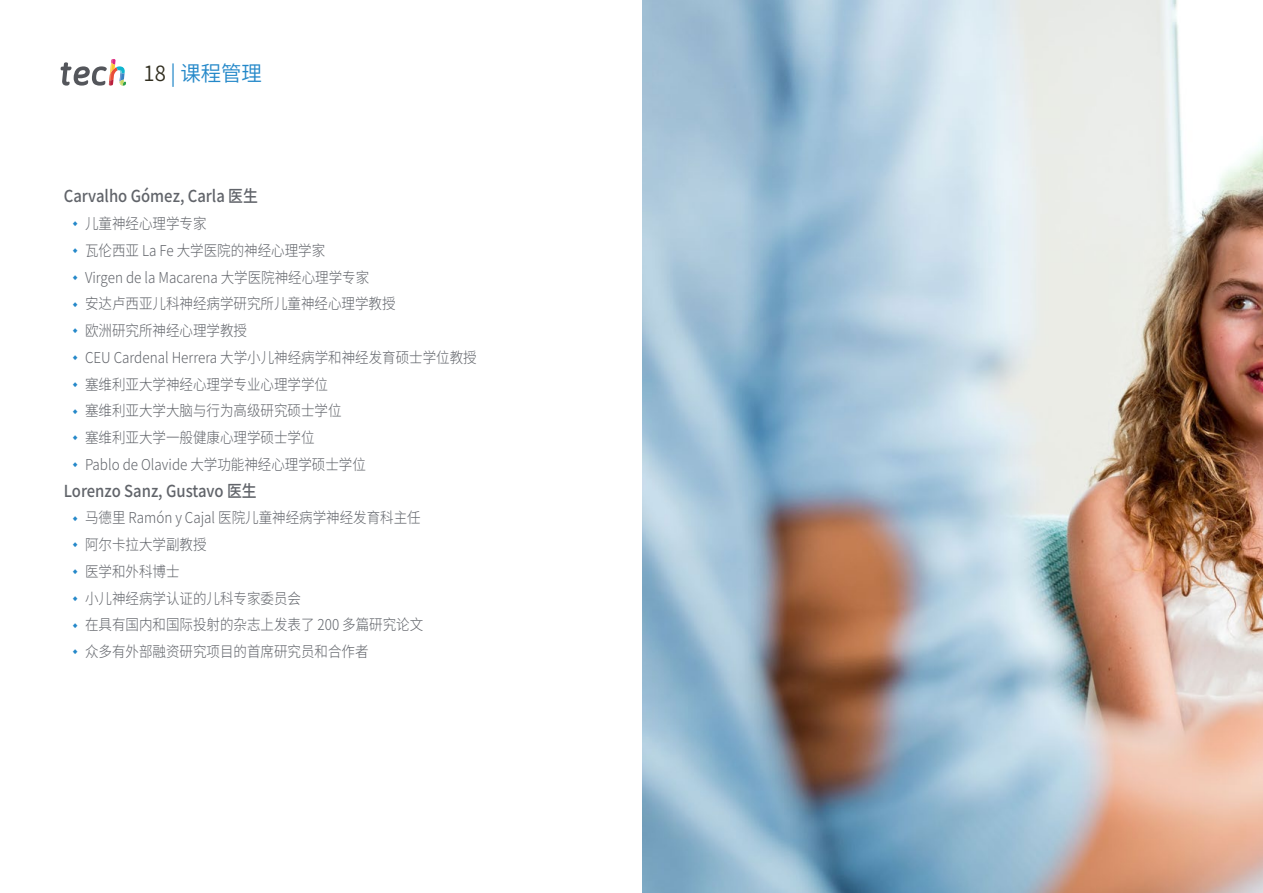
<style>
.page{position:relative;width:1263px;height:893px;background:#fff}
.page>*{position:absolute;margin:0;border:0;box-sizing:border-box;transform-origin:0 0}
.t1{font:21px "Source Han Sans CN";color:#2488c9}
.t2{font:500 16.5px "Source Han Sans CN";color:#61646a;scale:.9 1}
.t3{font:300 15px/26.7px "Source Han Sans CN";color:#61646a;scale:.9 1}
.s1{color:#312e20}
</style>
<div class="page">
<img style="left:642px;top:0;width:621px;height:893px">
<svg style="left:61px;top:59px;width:65px;height:27px"></svg>
<h1 class="t1" style="left:144px;top:61px;width:120px"><span class="s1">18</span> | 课程管理</h1>
<p class="t2" style="left:64px;top:187px;width:217px">Carvalho Gómez, Carla 医生</p>
<p class="t3" style="left:85px;top:210px;width:437px">儿童神经心理学专家<br>瓦伦西亚 La Fe 大学医院的神经心理学家<br>Virgen de la Macarena 大学医院神经心理学专家<br>安达卢西亚儿科神经病学研究所儿童神经心理学教授<br>欧洲研究所神经心理学教授<br>CEU Cardenal Herrera 大学小儿神经病学和神经发育硕士学位教授塞维利亚大学神经心理学专业心理学学位<br>塞维利亚大学大脑与行为高级研究硕士学位<br>塞维利亚大学一般健康心理学硕士学位<br>Pablo de Olavide 大学功能神经心理学硕士学位</p>
<p class="t2" style="left:64px;top:481px;width:216px">Lorenzo Sanz, Gustavo 医生</p>
<p class="t3" style="left:85px;top:505px;width:377px">马德里 Ramón y Cajal 医院儿童神经病学神经发育科主任阿尔卡拉大学副教授<br>医学和外科博士<br>小儿神经病学认证的儿科专家委员会<br>在具有国内和国际投射的杂志上发表了 200 多篇研究论文众多有外部融资研究项目的首席研究员和合作者</p>
</div>
